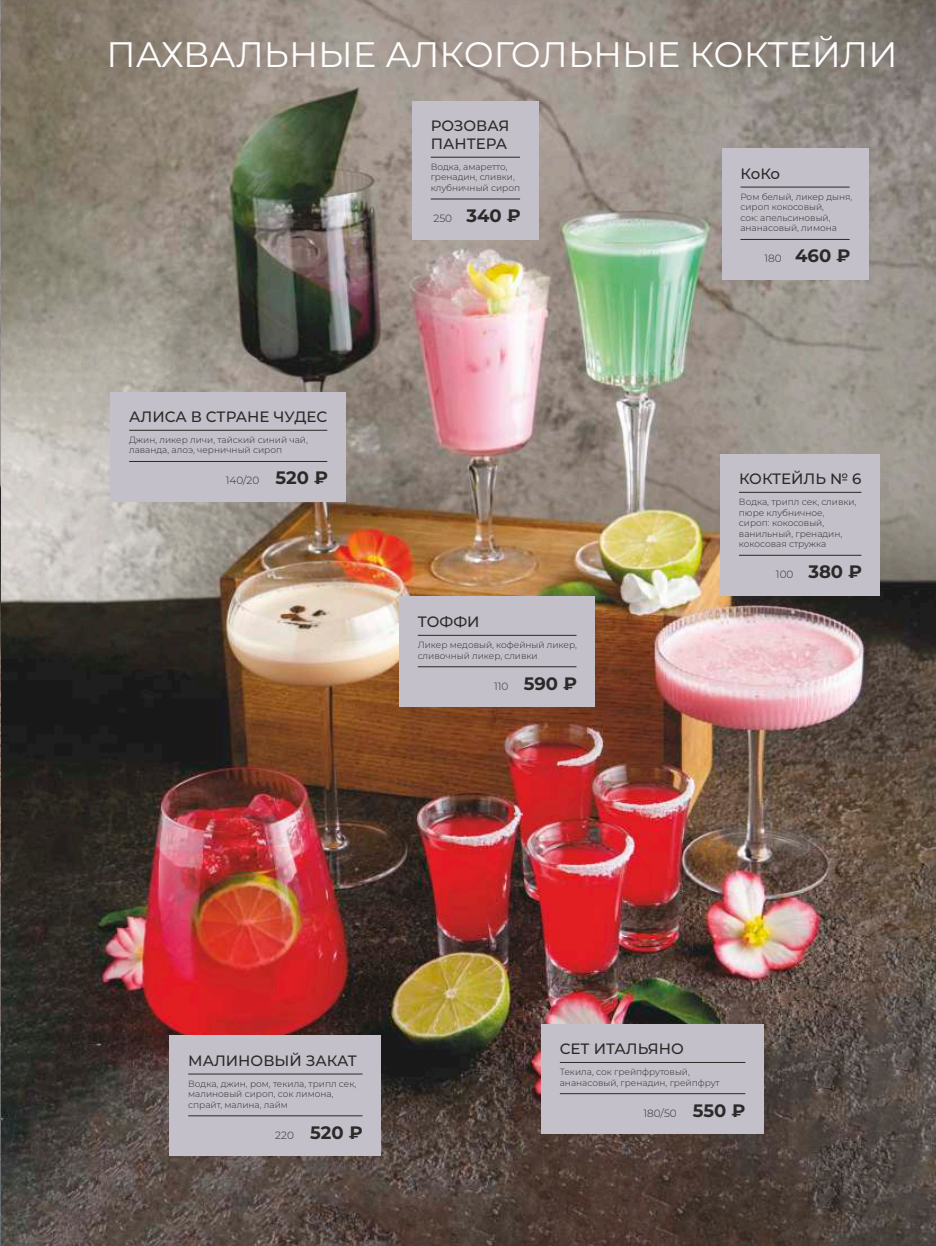
<style>
.page{position:relative;width:936px;height:1246px;background:#fff}
.page>*{position:absolute;margin:0;border:0;box-sizing:border-box;transform-origin:0 0}
.t1{font:35.4px "Montserrat";color:#fefefe}
.t2{font:700 18px "Montserrat";color:#2a2a29}
.t3{font:500 15px/17.5px "Montserrat";color:#2a2a29}
.t4{font:300 10.5px "Montserrat";color:#2a2a29}
.t5{font:300 9px/10.6px "Montserrat";color:#2a2a29}
.s1{font-weight:700;font-size:18px}
.s2{font-weight:300;font-size:10.5px}
</style>
<div class="page">
<img style="left:0;top:0;width:935px;height:1246px">
<div style="left:541px;top:1024px;width:222px;height:110px;background:#c3c0c9"></div>
<hr style="left:560px;top:1062px;width:185px;height:1px;background:#2a2a29">
<hr style="left:560px;top:1093px;width:185px;height:1px;background:#2a2a29">
<div style="left:412px;top:101px;width:126px;height:138px;background:#c3c0c9"></div>
<hr style="left:430px;top:157px;width:90px;height:1px;background:#2a2a29">
<hr style="left:430px;top:199px;width:90px;height:1px;background:#2a2a29">
<div style="left:111px;top:392px;width:235px;height:110px;background:#c3c0c9"></div>
<hr style="left:129px;top:430px;width:198px;height:1px;background:#2a2a29">
<hr style="left:129px;top:461px;width:198px;height:1px;background:#2a2a29">
<div style="left:399px;top:597px;width:196px;height:110px;background:#c3c0c9"></div>
<hr style="left:418px;top:635px;width:158px;height:1px;background:#2a2a29">
<hr style="left:418px;top:666px;width:158px;height:1px;background:#2a2a29">
<div style="left:722px;top:149px;width:146px;height:131px;background:#c3c0c9"></div>
<hr style="left:740px;top:187px;width:109px;height:1px;background:#2a2a29">
<hr style="left:740px;top:239px;width:109px;height:1px;background:#2a2a29">
<div style="left:720px;top:454px;width:159px;height:141px;background:#c3c0c9"></div>
<hr style="left:739px;top:492px;width:122px;height:1px;background:#2a2a29">
<hr style="left:739px;top:555px;width:122px;height:1px;background:#2a2a29">
<div style="left:170px;top:1035px;width:211px;height:121px;background:#c3c0c9"></div>
<hr style="left:188px;top:1073px;width:174px;height:1px;background:#2a2a29">
<hr style="left:188px;top:1115px;width:174px;height:1px;background:#2a2a29">
<h1 class="t1" style="left:106px;top:33px;width:792px">ПАХВАЛЬНЫЕ АЛКОГОЛЬНЫЕ КОКТЕЙЛИ</h1>
<h3 class="t3" style="left:129px;top:408px;width:200px">АЛИСА В СТРАНЕ ЧУДЕС</h3>
<p class="t5" style="left:129px;top:434px;width:180px">Джин, ликер личи, тайский синий чай, лаванда, алоэ, черничный сироп</p>
<p class="t4" style="left:226px;top:474px;width:104px">140/20 <span class="s1">520 ₽</span></p>
<h3 class="t3" style="left:430px;top:117px;width:80px">РОЗОВАЯ<br>ПАНТЕРА</h3>
<p class="t5" style="left:430px;top:161px;width:91px">Водка, амаретто, гренадин, сливки, клубничный сироп</p>
<h2 class="t2" style="left:433px;top:205px;width:89px"><span class="s2">250</span> 340 ₽</h2>
<h3 class="t3" style="left:418px;top:613px;width:63px">ТОФФИ</h3>
<p class="t5" style="left:418px;top:639px;width:160px">Ликер медовый, кофейный ликер, сливочный ликер, сливки</p>
<h2 class="t2" style="left:494px;top:672px;width:84px"><span class="s2">110</span> 590 ₽</h2>
<h3 class="t3" style="left:740px;top:165px;width:41px">КоКо</h3>
<p class="t5" style="left:740px;top:191px;width:113px">Ром белый, ликер дыня, сироп кокосовый,<br>сок: апельсиновый, ананасовый, лимона</p>
<h2 class="t2" style="left:764px;top:245px;width:87px"><span class="s2">180</span> 460 ₽</h2>
<h3 class="t3" style="left:739px;top:470px;width:124px">КОКТЕЙЛЬ № 6</h3>
<p class="t5" style="left:738px;top:496px;width:119px">Водка, трипл сек, сливки, пюре клубничное, сироп: кокосовый, ванильный, гренадин, кокосовая стружка</p>
<h2 class="t2" style="left:776px;top:561px;width:88px"><span class="s2">100</span> 380 ₽</h2>
<h3 class="t3" style="left:188px;top:1051px;width:170px">МАЛИНОВЫЙ ЗАКАТ</h3>
<p class="t5" style="left:188px;top:1078px;width:170px">Водка, джин, ром, текила, трипл сек, малиновый сироп, сок лимона, спрайт, малина, лайм</p>
<h2 class="t2" style="left:275px;top:1121px;width:89px"><span class="s2">220</span> 520 ₽</h2>
<h3 class="t3" style="left:560px;top:1040px;width:126px">СЕТ ИТАЛЬЯНО</h3>
<p class="t5" style="left:559px;top:1066px;width:161px">Текила, сок грейпфрутовый, ананасовый, гренадин, грейпфрут</p>
<p class="t4" style="left:643px;top:1106px;width:103px">180/50 <span class="s1">550 ₽</span></p>
</div>
